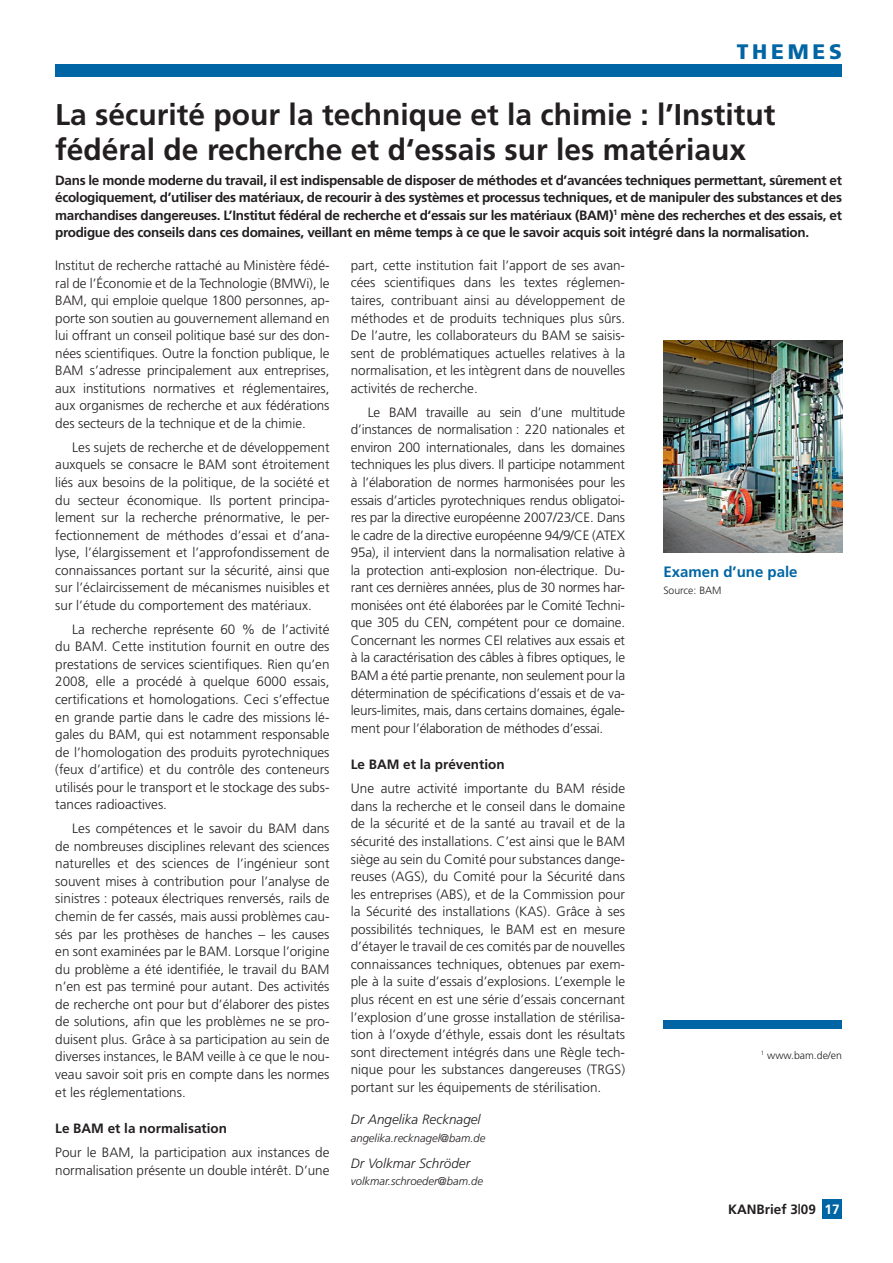
<style>
.page{position:relative;width:893px;height:1263px;background:#fff}
.page>*{position:absolute;margin:0;border:0;box-sizing:border-box;transform-origin:0 0}
.t1{font:700 30px/34.5px "Frutiger";color:#231f20}
.t2{font:900 21px "Frutiger";letter-spacing:.18em;color:#0065a4}
.t3{font:700 15px "Frutiger";color:#0065a4}
.t4{font:300 13.5px/17.5px "Frutiger";color:#231f20;text-align:justify}
.t5{font:700 13.5px/17.5px "Frutiger";letter-spacing:-.015em;color:#231f20;text-align:justify}
.t6{font:italic 300 13.5px "Frutiger";color:#231f20}
.t7{font:italic 300 11.25px "Frutiger";color:#231f20}
.t8{font:300 10.5px "Frutiger";color:#231f20}
.s1{color:#fff}
</style>
<div class="page">
<div style="left:55px;top:64px;width:787px;height:12px;background:#0065a4"></div>
<div style="left:822px;top:1199px;width:20px;height:20px;background:#0065a4"></div>
<div style="left:663px;top:1020px;width:179px;height:9px;background:#0065a4"></div>
<img style="left:663px;top:340px;width:179px;height:213px">
<h2 class="t2" style="left:737px;top:43px;width:107px">THEMES</h2>
<h1 class="t1" style="left:55px;top:100px;width:722px">La sécurité pour la technique et la chimie : l’Institut fédéral de recherche et d‘essais sur les matériaux</h1>
<p class="t5" style="left:55px;top:172px;width:788px">Dans le monde moderne du travail, il est indispensable de disposer de méthodes et d’avancées techniques permettant, sûrement et écologiquement, d’utiliser des matériaux, de recourir à des systèmes et processus techniques, et de manipuler des substances et des marchandises dangereuses. L’Institut fédéral de recherche et d‘essais sur les matériaux (BAM)<sup>1</sup> mène des recherches et des essais, et prodigue des conseils dans ces domaines, veillant en même temps à ce que le savoir acquis soit intégré dans la normalisation.</p>
<p class="t4" style="left:55px;top:258px;width:276px">Institut de recherche rattaché au Ministère fédé&shy;ral de l’Économie et de la Technologie (BMWi), le BAM, qui emploie quelque 1800 personnes, ap&shy;porte son soutien au gouvernement allemand en lui offrant un conseil politique basé sur des don&shy;nées scientifiques. Outre la fonction publique, le BAM s’adresse principalement aux entreprises, aux institutions normatives et réglementaires, aux organismes de recherche et aux fédérations des secteurs de la technique et de la chimie.</p>
<p class="t4" style="left:55px;top:439px;width:276px;text-indent:17px">Les sujets de recherche et de développement auxquels se consacre le BAM sont étroitement liés aux besoins de la politique, de la société et du secteur économique. Ils portent principa&shy;lement sur la recherche prénormative, le per&shy;fectionnement de méthodes d’essai et d’ana&shy;lyse, l’élargissement et l’approfondissement de connaissances portant sur la sécurité, ainsi que sur l’éclaircissement de mécanismes nuisibles et sur l’étude du comportement des matériaux.</p>
<p class="t4" style="left:55px;top:621px;width:276px;text-indent:17px">La recherche représente 60 % de l’activité du BAM. Cette institution fournit en outre des prestations de services scientifiques. Rien qu’en 2008, elle a procédé à quelque 6000 essais, certifications et homologations. Ceci s’effectue en grande partie dans le cadre des missions lé&shy;gales du BAM, qui est notamment responsable de l’homologation des produits pyrotechniques (feux d’artifice) et du contrôle des conteneurs utilisés pour le transport et le stockage des subs&shy;tances radioactives.</p>
<p class="t4" style="left:55px;top:821px;width:276px;text-indent:17px">Les compétences et le savoir du BAM dans de nombreuses disciplines relevant des sciences naturelles et des sciences de l’ingénieur sont souvent mises à contribution pour l’analyse de sinistres : poteaux électriques renversés, rails de chemin de fer cassés, mais aussi problèmes cau&shy;sés par les prothèses de hanches – les causes en sont examinées par le BAM. Lorsque l’origine du problème a été identifiée, le travail du BAM n’en est pas terminé pour autant. Des activités de recherche ont pour but d’élaborer des pistes de solutions, afin que les problèmes ne se pro&shy;duisent plus. Grâce à sa participation au sein de diverses instances, le BAM veille à ce que le nou&shy;veau savoir soit pris en compte dans les normes et les réglementations.</p>
<p class="t5" style="left:55px;top:1121px;width:173px">Le BAM et la normalisation</p>
<p class="t4" style="left:55px;top:1145px;width:276px">Pour le BAM, la participation aux instances de normalisation présente un double intérêt. D’une</p>
<p class="t4" style="left:351px;top:257px;width:276px">part, cette institution fait l’apport de ses avan&shy;cées scientifiques dans les textes réglemen&shy;taires, contribuant ainsi au développement de méthodes et de produits techniques plus sûrs.<br>De l’autre, les collaborateurs du BAM se saisis&shy;sent de problématiques actuelles relatives à la normalisation, et les intègrent dans de nouvelles activités de recherche.</p>
<p class="t4" style="left:351px;top:404px;width:276px;text-indent:17px">Le BAM travaille au sein d’une multitude d’instances de normalisation : 220 nationales et environ 200 internationales, dans les domaines techniques les plus divers. Il participe notamment à l’élaboration de normes harmonisées pour les essais d’articles pyrotechniques rendus obligatoi&shy;res par la directive européenne 2007/23/CE. Dans le cadre de la directive européenne 94/9/CE (ATEX 95a), il intervient dans la normalisation relative à la protection anti-explosion non-électrique. Du&shy;rant ces dernières années, plus de 30 normes har&shy;monisées ont été élaborées par le Comité Techni&shy;que 305 du CEN, compétent pour ce domaine.<br>Concernant les normes CEI relatives aux essais et à la caractérisation des câbles à fibres optiques, le BAM a été partie prenante, non seulement pour la détermination de spécifications d’essais et de va&shy;leurs-limites, mais, dans certains domaines, égale&shy;ment pour l’élaboration de méthodes d’essai.</p>
<p class="t5" style="left:351px;top:757px;width:155px">Le BAM et la prévention</p>
<p class="t4" style="left:351px;top:781px;width:276px">Une autre activité importante du BAM réside dans la recherche et le conseil dans le domaine de la sécurité et de la santé au travail et de la sécurité des installations. C’est ainsi que le BAM siège au sein du Comité pour substances dange&shy;reuses (AGS), du Comité pour la Sécurité dans les entreprises (ABS), et de la Commission pour la Sécurité des installations (KAS). Grâce à ses possibilités techniques, le BAM est en mesure d’étayer le travail de ces comités par de nouvelles connaissances techniques, obtenues par exem&shy;ple à la suite d’essais d’explosions. L’exemple le plus récent en est une série d’essais concernant l’explosion d’une grosse installation de stérilisa&shy;tion à l’oxyde d’éthyle, essais dont les résultats sont directement intégrés dans une Règle tech&shy;nique pour les substances dangereuses (TRGS) portant sur les équipements de stérilisation.</p>
<p class="t6" style="left:351px;top:1114px;width:131px">Dr Angelika Recknagel</p>
<p class="t7" style="left:351px;top:1133px;width:136px">angelika.recknagel@bam.de</p>
<p class="t6" style="left:351px;top:1157px;width:121px">Dr Volkmar Schröder</p>
<p class="t7" style="left:351px;top:1177px;width:134px">volkmar.schroeder@bam.de</p>
<p class="t3" style="left:663px;top:566px;width:136px">Examen d’une pale</p>
<p class="t8" style="left:663px;top:586px;width:60px">Source: BAM</p>
<p class="t8" style="left:761px;top:1051px;width:83px"><sup>1</sup> www.bam.de/en</p>
<p class="t5" style="left:728px;top:1202px;width:113px">KANBrief 3|09 <span class="s1">17</span></p>
</div>
